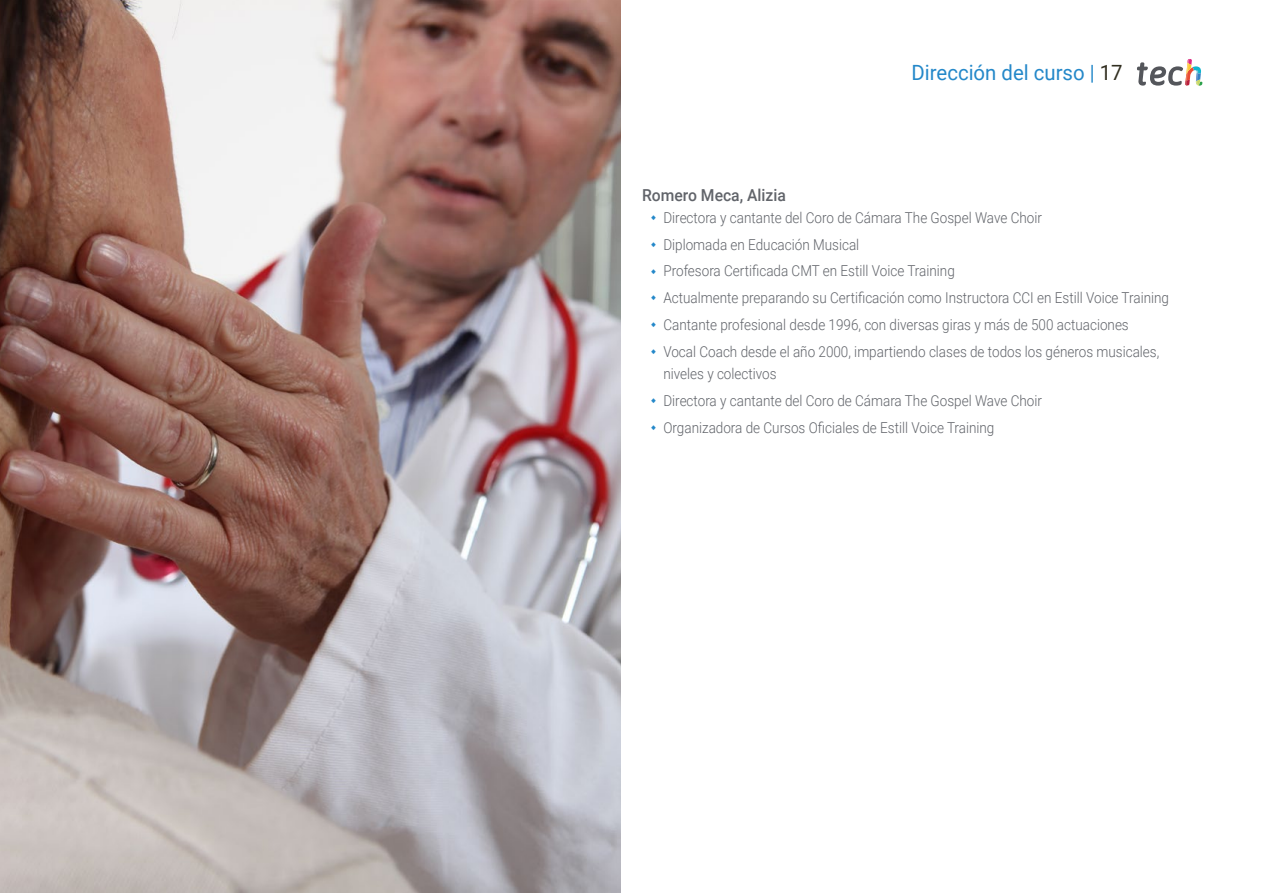
<style>
.page{position:relative;width:1263px;height:893px;background:#fff}
.page>*{position:absolute;margin:0;border:0;box-sizing:border-box;transform-origin:0 0}
.t1{font:21px "Roboto";color:#2488c9}
.t2{font:500 16.5px "Roboto";color:#61646a;scale:.95 1}
.t3{font:300 15px/26.7px "Roboto";color:#61646a;scale:.9 1}
.s1{color:#312e20}
</style>
<div class="page">
<svg style="left:1137px;top:59px;width:65px;height:27px"></svg>
<img style="left:0;top:0;width:621px;height:893px">
<h1 class="t1" style="left:911px;top:57px;width:213px">Dirección del curso | <span class="s1">17</span></h1>
<p class="t2" style="left:642px;top:183px;width:153px">Romero Meca, Alizia</p>
<p class="t3" style="left:663px;top:204px;width:563px">Directora y cantante del Coro de Cámara The Gospel Wave Choir<br>Diplomada en Educación Musical<br>Profesora Certificada CMT en Estill Voice Training<br>Actualmente preparando su Certificación como Instructora CCI en Estill Voice Training Cantante profesional desde 1996, con diversas giras y más de 500 actuaciones<br>Vocal Coach desde el año 2000, impartiendo clases de todos los géneros musicales,</p>
<p class="t3" style="left:663px;top:360px;width:422px">niveles y colectivos<br>Directora y cantante del Coro de Cámara The Gospel Wave Choir<br>Organizadora de Cursos Oficiales de Estill Voice Training</p>
</div>
